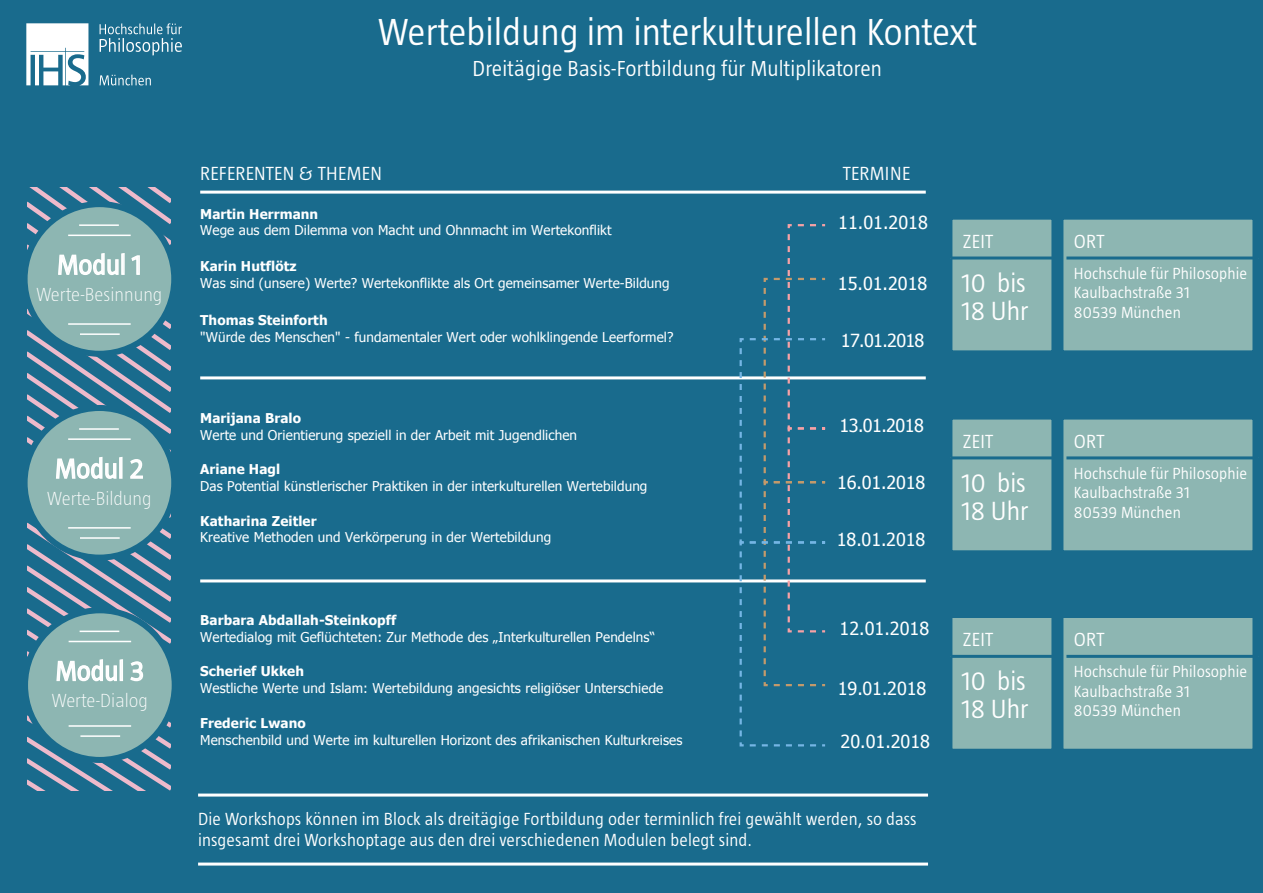
<style>
.page{position:relative;width:1263px;height:893px;background:#196b8d}
.page>*{position:absolute;margin:0;border:0;box-sizing:border-box;transform-origin:0 0}
.t1{font:300 38.7px "Taz";color:#fff}
.t2{font:300 27.9px "Taz";color:#fff}
.t3{font:300 27px/28.5px "Taz";color:#fff}
.t4{font:300 22.2px "Taz";letter-spacing:.005em;color:#fff}
.t5{font:300 19.5px "Taz";letter-spacing:.005em;color:#fff}
.t6{font:200 19.5px "Taz";color:#fff}
.t7{font:300 18px/21.6px "Taz";letter-spacing:.005em;color:#fff}
.t8{font:18px "Tahoma";letter-spacing:-.01em;color:#fff}
.t9{font:300 16.5px/19.4px "Taz";letter-spacing:.005em;color:#fff}
.t10{font:13.5px "Tahoma";letter-spacing:.01em;color:#fff}
.t11{font:700 13.5px "Tahoma";letter-spacing:.01em;color:#fff}
</style>
<div class="page">
<hr style="left:200px;top:376px;width:726px;height:3px;background:#fff">
<svg style="left:100px;top:75px;width:51px;height:10px"></svg>
<svg style="left:26px;top:23px;width:62px;height:62px;background:#cedfe7"></svg>
<svg style="left:100px;top:23px;width:82px;height:32px"></svg>
<hr style="left:198px;top:793px;width:730px;height:3px;background:#fff">
<hr style="left:198px;top:862px;width:730px;height:3px;background:#fff">
<hr style="left:200px;top:191px;width:726px;height:3px;background:#fff">
<hr style="left:200px;top:579px;width:726px;height:3px;background:#fff">
<svg style="left:738px;top:224px;width:87px;height:523px"></svg>
<div style="left:949px;top:217px;width:105px;height:136px;background:#8db6b2;border:3px solid #196b8d"></div>
<hr style="left:951px;top:256px;width:120px;height:3px;background:#196b8d">
<div style="left:949px;top:417px;width:105px;height:136px;background:#8db6b2;border:3px solid #196b8d"></div>
<hr style="left:951px;top:456px;width:120px;height:3px;background:#196b8d">
<div style="left:949px;top:615px;width:105px;height:137px;background:#8db6b2;border:3px solid #196b8d"></div>
<hr style="left:951px;top:655px;width:120px;height:3px;background:#196b8d">
<div style="left:1060px;top:217px;width:195px;height:136px;background:#8db6b2;border:3px solid #196b8d"></div>
<hr style="left:1066px;top:256px;width:192px;height:3px;background:#196b8d">
<div style="left:1060px;top:417px;width:195px;height:136px;background:#8db6b2;border:3px solid #196b8d"></div>
<hr style="left:1066px;top:456px;width:192px;height:3px;background:#196b8d">
<div style="left:1060px;top:615px;width:195px;height:137px;background:#8db6b2;border:3px solid #196b8d"></div>
<hr style="left:1066px;top:655px;width:192px;height:3px;background:#196b8d">
<svg style="left:27px;top:188px;width:145px;height:603px"></svg>
<hr style="left:69px;top:725px;width:62px;height:2px;background:#fff">
<hr style="left:80px;top:735px;width:40px;height:2px;background:#fff">
<hr style="left:69px;top:641px;width:62px;height:1px;background:#fff">
<hr style="left:80px;top:631px;width:39px;height:1px;background:#fff">
<h2 class="t2" style="left:57px;top:249px;width:86px">Modul 1</h2>
<h3 class="t6" style="left:36px;top:283px;width:127px">Werte-Besinnung</h3>
<h2 class="t2" style="left:55px;top:453px;width:90px">Modul 2</h2>
<h3 class="t6" style="left:47px;top:487px;width:106px">Werte-Bildung</h3>
<h2 class="t2" style="left:56px;top:655px;width:90px">Modul 3</h2>
<h3 class="t6" style="left:52px;top:689px;width:97px">Werte-Dialog</h3>
<h1 class="t1" style="left:378px;top:10px;width:601px">Wertebildung im interkulturellen Kontext</h1>
<h3 class="t4" style="left:473px;top:56px;width:411px">Dreitägige Basis-Fortbildung für Multiplikatoren</h3>
<h3 class="t5" style="left:200px;top:162px;width:183px">REFERENTEN &amp; THEMEN</h3>
<h3 class="t5" style="left:843px;top:162px;width:69px">TERMINE</h3>
<h3 class="t8" style="left:838px;top:211px;width:91px">11.01.2018</h3>
<p class="t11" style="left:200px;top:204px;width:120px">Martin Herrmann</p>
<p class="t10" style="left:200px;top:221px;width:413px">Wege aus dem Dilemma von Macht und Ohnmacht im Wertekonflikt</p>
<p class="t11" style="left:200px;top:257px;width:98px">Karin Hutflötz</p>
<p class="t10" style="left:200px;top:274px;width:471px">Was sind (unsere) Werte? Wertekonflikte als Ort gemeinsamer Werte-Bildung</p>
<p class="t11" style="left:200px;top:310px;width:129px">Thomas Steinforth</p>
<p class="t10" style="left:200px;top:328px;width:475px">"Würde des Menschen" - fundamentaler Wert oder wohlklingende Leerformel?</p>
<h3 class="t8" style="left:838px;top:272px;width:91px">15.01.2018</h3>
<h3 class="t8" style="left:841px;top:328px;width:85px">17.01.2018</h3>
<p class="t11" style="left:200px;top:408px;width:102px">Marijana Bralo</p>
<p class="t10" style="left:200px;top:426px;width:378px">Werte und Orientierung speziell in der Arbeit mit Jugendlichen</p>
<p class="t11" style="left:200px;top:459px;width:82px">Ariane Hagl</p>
<p class="t10" style="left:200px;top:477px;width:449px">Das Potential künstlerischer Praktiken in der interkulturellen Wertebildung</p>
<p class="t11" style="left:200px;top:511px;width:118px">Katharina Zeitler</p>
<p class="t10" style="left:200px;top:528px;width:353px">Kreative Methoden und Verkörperung in der Wertebildung</p>
<p class="t11" style="left:200px;top:611px;width:197px">Barbara Abdallah-Steinkopff</p>
<p class="t10" style="left:200px;top:628px;width:456px">Wertedialog mit Geflüchteten: Zur Methode des „Interkulturellen Pendelns“</p>
<p class="t11" style="left:200px;top:662px;width:105px">Scherief Ukkeh</p>
<p class="t10" style="left:200px;top:679px;width:465px">Westliche Werte und Islam: Wertebildung angesichts religiöser Unterschiede</p>
<p class="t11" style="left:200px;top:713px;width:107px">Frederic Lwano</p>
<p class="t10" style="left:200px;top:731px;width:484px">Menschenbild und Werte im kulturellen Horizont des afrikanischen Kulturkreises</p>
<h3 class="t8" style="left:839px;top:414px;width:86px">13.01.2018</h3>
<h3 class="t8" style="left:837px;top:471px;width:90px">16.01.2018</h3>
<h3 class="t8" style="left:837px;top:527px;width:90px">18.01.2018</h3>
<h3 class="t8" style="left:840px;top:616px;width:91px">12.01.2018</h3>
<h3 class="t8" style="left:838px;top:676px;width:90px">19.01.2018</h3>
<h3 class="t8" style="left:840px;top:730px;width:91px">20.01.2018</h3>
<h3 class="t7" style="left:198px;top:807px;width:720px">Die Workshops können im Block als dreitägige Fortbildung oder terminlich frei gewählt werden, so dass insgesamt drei Workshoptage aus den drei verschiedenen Modulen belegt sind.</h3>
<h3 class="t5" style="left:963px;top:230px;width:32px">ZEIT</h3>
<h3 class="t3" style="left:961px;top:268px;width:69px">10 bis<br>18 Uhr</h3>
<h3 class="t5" style="left:963px;top:430px;width:32px">ZEIT</h3>
<h3 class="t3" style="left:961px;top:468px;width:69px">10 bis<br>18 Uhr</h3>
<h3 class="t5" style="left:963px;top:628px;width:32px">ZEIT</h3>
<h3 class="t3" style="left:961px;top:666px;width:69px">10 bis<br>18 Uhr</h3>
<h3 class="t5" style="left:1074px;top:230px;width:32px">ORT</h3>
<p class="t9" style="left:1074px;top:263px;width:175px">Hochschule für Philosophie<br>Kaulbachstraße 31<br>80539 München</p>
<h3 class="t5" style="left:1074px;top:430px;width:32px">ORT</h3>
<p class="t9" style="left:1074px;top:463px;width:175px">Hochschule für Philosophie<br>Kaulbachstraße 31<br>80539 München</p>
<h3 class="t5" style="left:1074px;top:628px;width:32px">ORT</h3>
<p class="t9" style="left:1074px;top:662px;width:175px">Hochschule für Philosophie<br>Kaulbachstraße 31<br>80539 München</p>
</div>
